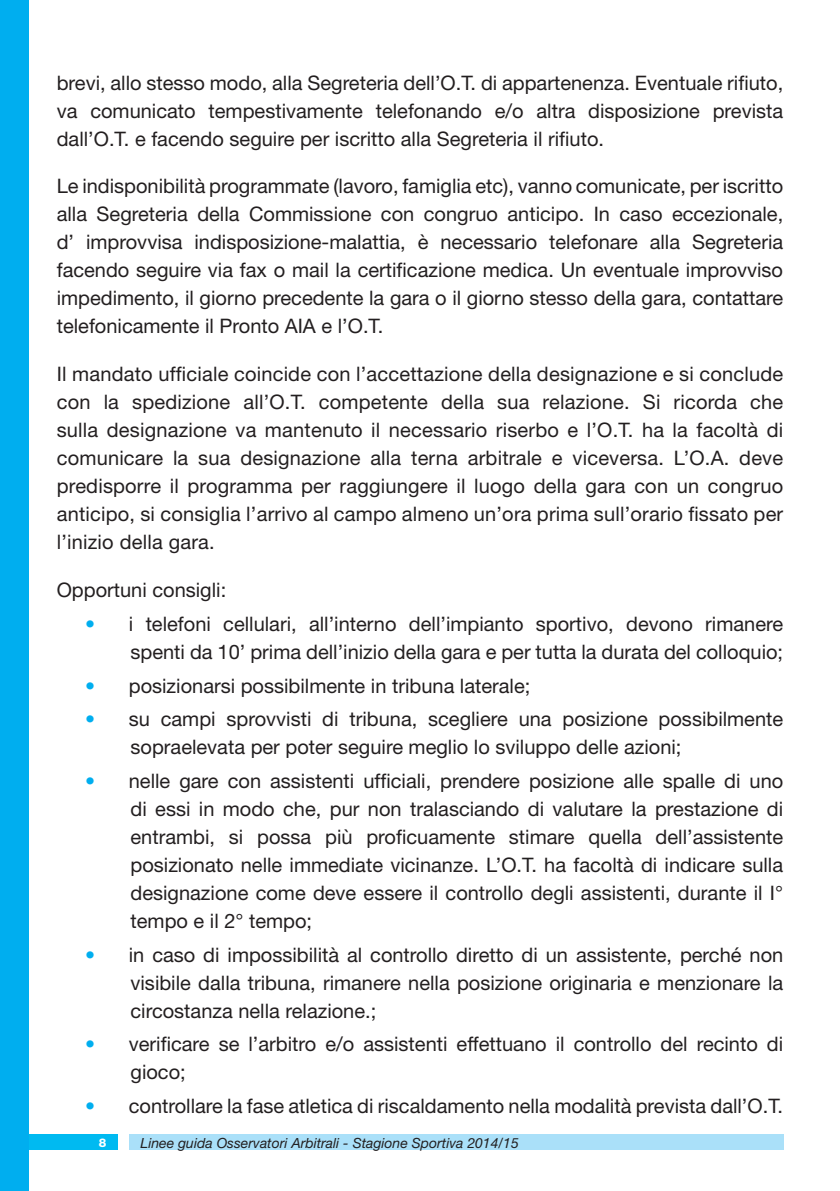
<style>
.page{position:relative;width:840px;height:1191px;background:#fff}
.page>*{position:absolute;margin:0;border:0;box-sizing:border-box;transform-origin:0 0}
.t1{font:20px/28px "Helvetica Neue";color:#231f20;text-align:justify}
.t2{font:italic 14px "Helvetica Neue";color:#231f20}
.t3{font:800 12px "Helvetica Neue";color:#fff}
.s1{color:#00aeef}
</style>
<div class="page">
<div style="left:129px;top:1134px;width:654px;height:15px;background:#aae0f9"></div>
<div style="left:0;top:1134px;width:118px;height:15px;background:#00baf1"></div>
<div style="left:0;top:0;width:28px;height:1191px;background:#00aeef"></div>
<p class="t1" style="left:57px;top:68px;width:727px">brevi, allo stesso modo, alla Segreteria dell’O.T. di appartenenza. Eventuale rifiuto, va comunicato tempestivamente telefonando e/o altra disposizione prevista dall’O.T. e facendo seguire per iscritto alla Segreteria il rifiuto.</p>
<p class="t1" style="left:57px;top:172px;width:727px">Le indisponibilità programmate (lavoro, famiglia etc), vanno comunicate, per iscritto alla Segreteria della Commissione con congruo anticipo. In caso eccezionale, d’ improvvisa indisposizione-malattia, è necessario telefonare alla Segreteria facendo seguire via fax o mail la certificazione medica. Un eventuale improvviso impedimento, il giorno precedente la gara o il giorno stesso della gara, contattare telefonicamente il Pronto AIA e l’O.T.</p>
<p class="t1" style="left:57px;top:360px;width:727px">Il mandato ufficiale coincide con l’accettazione della designazione e si conclude con la spedizione all’O.T. competente della sua relazione. Si ricorda che sulla designazione va mantenuto il necessario riserbo e l’O.T. ha la facoltà di comunicare la sua designazione alla terna arbitrale e viceversa. L’O.A. deve predisporre il programma per raggiungere il luogo della gara con un congruo anticipo, si consiglia l’arrivo al campo almeno un’ora prima sull’orario fissato per l’inizio della gara.</p>
<p class="t1" style="left:57px;top:576px;width:171px">Opportuni consigli:</p>
<p class="t1" style="left:85px;top:609px;width:699px;text-align:right"><span class="s1">•</span> i telefoni cellulari, all’interno dell’impianto sportivo, devono rimanere spenti da 10’ prima dell’inizio della gara e per tutta la durata del colloquio;</p>
<p class="t1" style="left:85px;top:671px;width:446px"><span class="s1">•</span> posizionarsi possibilmente in tribuna laterale;</p>
<p class="t1" style="left:130px;top:705px;width:653px;text-indent:-45px"><span class="s1">•</span> su campi sprovvisti di tribuna, scegliere una posizione possibilmente sopraelevata per poter seguire meglio lo sviluppo delle azioni;</p>
<p class="t1" style="left:130px;top:766px;width:654px;text-indent:-45px"><span class="s1">•</span> nelle gare con assistenti ufficiali, prendere posizione alle spalle di uno di essi in modo che, pur non tralasciando di valutare la prestazione di entrambi, si possa più proficuamente stimare quella dell’assistente posizionato nelle immediate vicinanze. L’O.T. ha facoltà di indicare sulla designazione come deve essere il controllo degli assistenti, durante il I° tempo e il 2° tempo;</p>
<p class="t1" style="left:130px;top:940px;width:654px;text-indent:-45px"><span class="s1">•</span> in caso di impossibilità al controllo diretto di un assistente, perché non visibile dalla tribuna, rimanere nella posizione originaria e menzionare la circostanza nella relazione.;</p>
<p class="t1" style="left:130px;top:1030px;width:653px;text-indent:-45px"><span class="s1">•</span> verificare se l’arbitro e/o assistenti effettuano il controllo del recinto di gioco;</p>
<p class="t1" style="left:85px;top:1091px;width:699px"><span class="s1">•</span> controllare la fase atletica di riscaldamento nella modalità prevista dall’O.T.</p>
<p class="t3" style="left:99px;top:1135px;width:9px">8</p>
<p class="t2" style="left:140px;top:1134px;width:379px">Linee guida Osservatori Arbitrali - Stagione Sportiva 2014/15</p>
</div>
